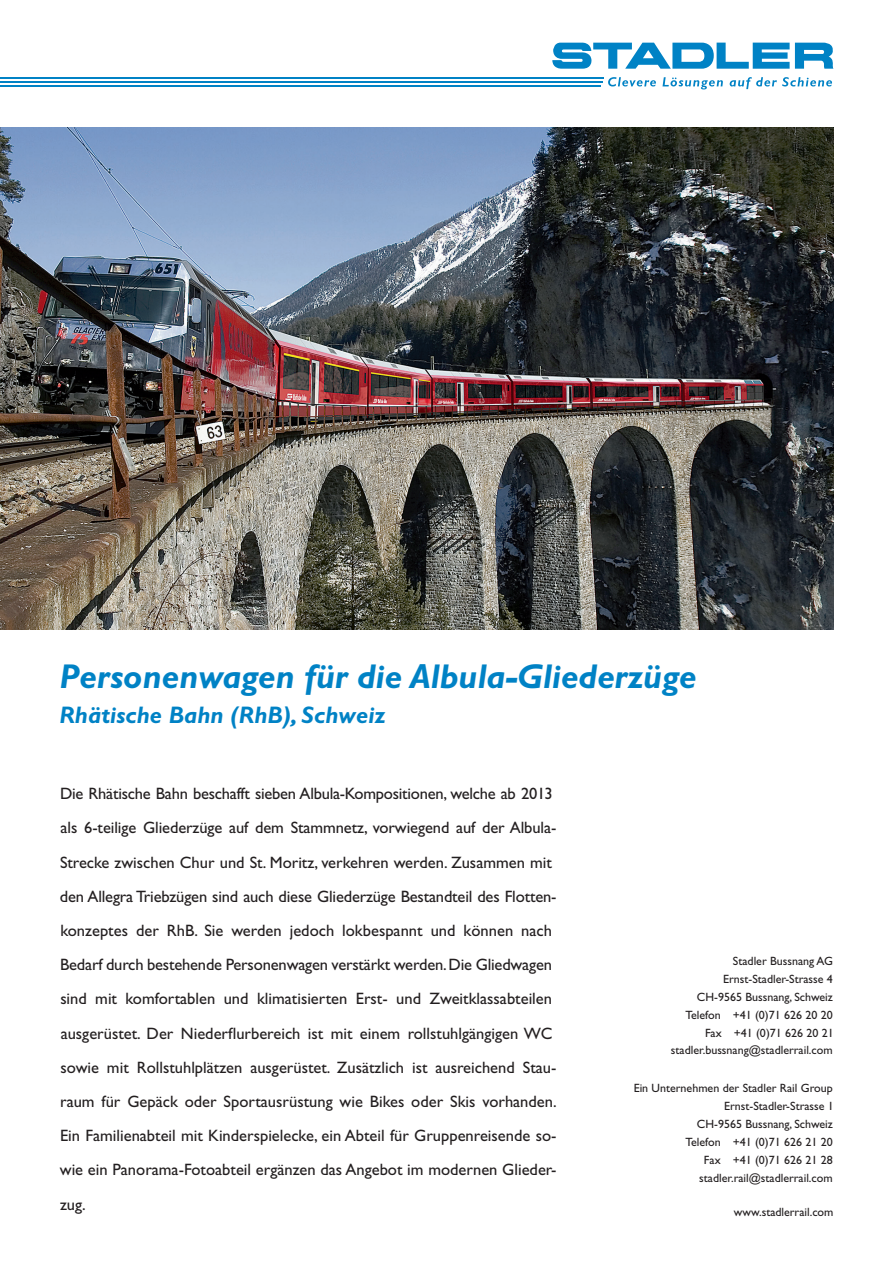
<style>
.page{position:relative;width:893px;height:1263px;background:#fff}
.page>*{position:absolute;margin:0;border:0;box-sizing:border-box;transform-origin:0 0}
.t1{font:italic 700 34.5px "Gill Sans";color:#0082c5}
.t2{font:italic 700 24px "Gill Sans";color:#0082c5}
.t3{font:16.5px/34.2px "Gill Sans";color:#231f20}
.t4{font:12px/17.9px "Gill Sans";color:#231f20;text-align:right}
</style>
<div class="page">
<svg style="left:795px;top:43px;width:38px;height:26px"></svg>
<svg style="left:552px;top:43px;width:237px;height:26px"></svg>
<hr style="left:0;top:77px;width:604px;height:2px;background:#0082c5">
<hr style="left:0;top:85px;width:601px;height:1px;background:#0082c5">
<hr style="left:0;top:81px;width:602px;height:2px;background:#0082c5">
<svg style="left:662px;top:77px;width:61px;height:12px"></svg>
<svg style="left:608px;top:77px;width:48px;height:9px"></svg>
<svg style="left:730px;top:77px;width:102px;height:12px"></svg>
<img style="left:0;top:128px;width:833px;height:501px">
<h1 class="t1" style="left:59px;top:665px;width:639px">Personenwagen für die Albula-Gliederzüge</h1>
<h2 class="t2" style="left:59px;top:706px;width:328px">Rhätische Bahn (RhB), Schweiz</h2>
<p class="t3" style="left:60px;top:778px;width:498px">Die Rhätische Bahn beschafft sieben Albula-Kompositionen, welche ab 2013 als 6-teilige Gliederzüge auf dem Stammnetz, vorwiegend auf der Albula-Strecke zwischen Chur und St. Moritz, verkehren werden. Zusammen mit den Allegra Triebzügen sind auch diese Gliederzüge Bestandteil des Flotten&shy;konzeptes der RhB. Sie werden jedoch lokbespannt und können nach Bedarf durch bestehende Personenwagen verstärkt werden. Die Gliedwagen sind mit komfortablen und klimatisierten Erst- und Zweitklassabteilen ausgerüstet. Der Niederflurbereich ist mit einem rollstuhlgängigen WC sowie mit Rollstuhlplätzen ausgerüstet. Zusätzlich ist ausreichend Stau&shy;raum für Gepäck oder Sportausrüstung wie Bikes oder Skis vorhanden.<br>Ein Familienabteil mit Kinderspielecke, ein Abteil für Gruppenreisende so&shy;wie ein Panorama-Fotoabteil ergänzen das Angebot im modernen Glieder&shy;zug.</p>
<p class="t4" style="left:671px;top:953px;width:164px">Stadler Bussnang AG<br>Ernst-Stadler-Strasse 4<br>CH-9565 Bussnang, Schweiz<br>Telefon +41 (0)71 626 20 20<br>Fax +41 (0)71 626 20 21 stadler.bussnang@stadlerrail.com</p>
<p class="t4" style="left:634px;top:1081px;width:202px">Ein Unternehmen der Stadler Rail Group<br>Ernst-Stadler-Strasse 1<br>CH-9565 Bussnang, Schweiz<br>Telefon +41 (0)71 626 21 20<br>Fax +41 (0)71 626 21 28 stadler.rail@stadlerrail.com</p>
<p class="t4" style="left:734px;top:1204px;width:101px">www.stadlerrail.com</p>
</div>
